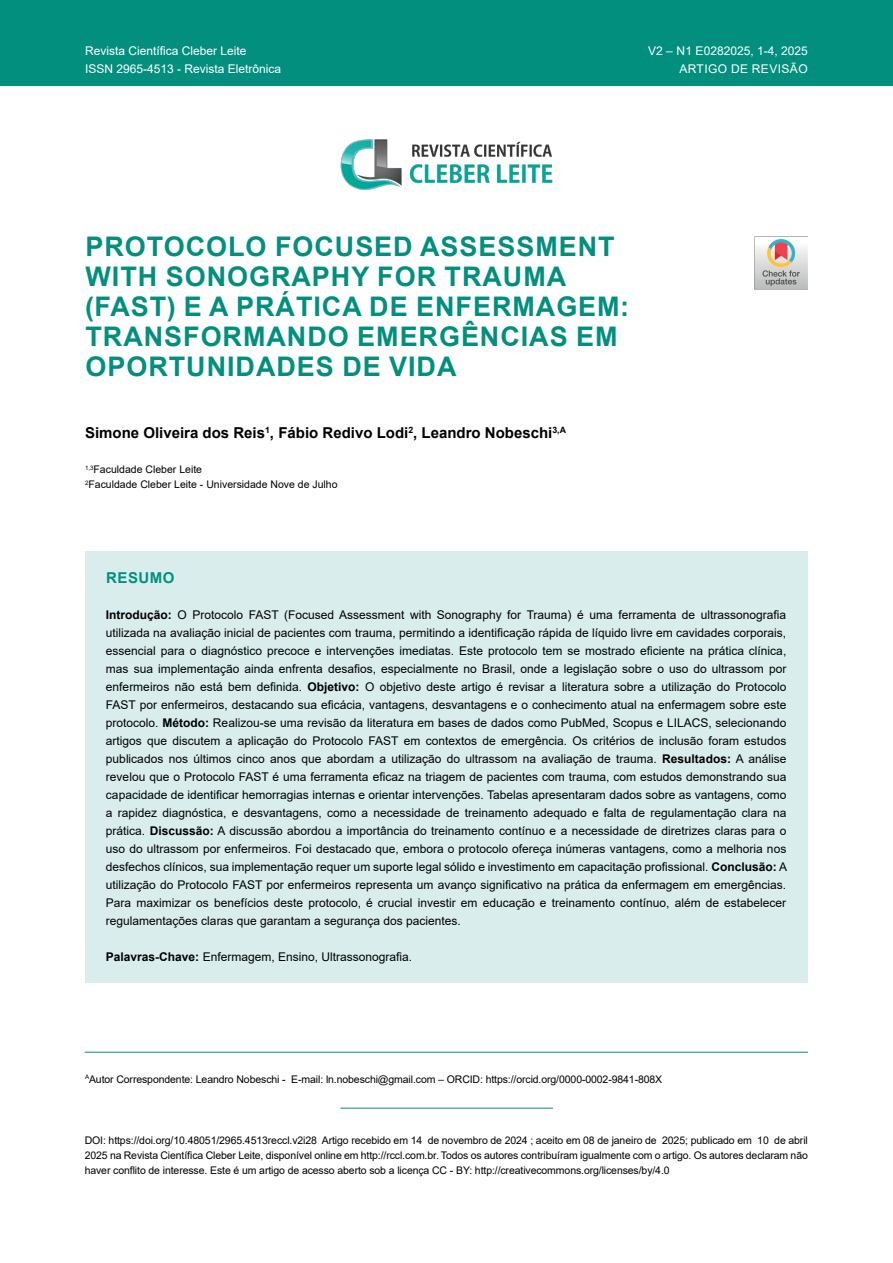
<style>
.page{position:relative;width:893px;height:1263px;background:#fff}
.page>*{position:absolute;margin:0;border:0;box-sizing:border-box;transform-origin:0 0}
.t1{font:700 27px/30px "Arial";letter-spacing:.035em;color:#038f7e}
.t2{font:700 15px "Arial";color:#000}
.t3{font:700 15px "Arial";letter-spacing:.035em;color:#038f7e}
.t4{font:12px/18px "Arial";color:#000;text-align:justify}
.t5{font:12px/18px "Arial";color:#fff}
.t6{font:12px/18px "Arial";letter-spacing:.02em;color:#fff;text-align:right}
.t7{font:10.5px/15px "Arial";letter-spacing:-.01em;color:#000}
.s1{font-weight:700}
</style>
<div class="page">
<div style="left:0;top:0;width:893px;height:85px;background:#038f7e"></div>
<img style="left:340px;top:139px;width:213px;height:51px">
<div style="left:85px;top:551px;width:722px;height:431px;background:#d9eeec"></div>
<hr style="left:85px;top:1052px;width:723px;height:1px;background:#038f7e">
<hr style="left:340px;top:1108px;width:213px;height:1px;background:#038f7e">
<img style="left:754px;top:236px;width:54px;height:54px">
<p class="t5" style="left:85px;top:42px;width:198px">Revista Científica Cleber Leite<br>ISSN 2965-4513 - Revista Eletrônica</p>
<p class="t6" style="left:648px;top:42px;width:161px">V2 – N1 E0282025, 1-4, 2025<br>ARTIGO DE REVISÃO</p>
<h1 class="t1" style="left:85px;top:232px;width:546px">PROTOCOLO FOCUSED ASSESSMENT<br>WITH SONOGRAPHY FOR TRAUMA (FAST) E A PRÁTICA DE ENFERMAGEM:<br>TRANSFORMANDO EMERGÊNCIAS EM<br>OPORTUNIDADES DE VIDA</h1>
<p class="t2" style="left:85px;top:422px;width:482px">Simone Oliveira dos Reis<sup>1</sup>, Fábio Redivo Lodi<sup>2</sup>, Leandro Nobeschi<sup>3,A</sup></p>
<p class="t7" style="left:85px;top:462px;width:254px"><sup>1,3</sup>Faculdade Cleber Leite<br><sup>2</sup>Faculdade Cleber Leite - Universidade Nove de Julho</p>
<p class="t3" style="left:106px;top:567px;width:70px">RESUMO</p>
<p class="t4" style="left:106px;top:606px;width:683px"><span class="s1">Introdução:</span> O Protocolo FAST (Focused Assessment with Sonography for Trauma) é uma ferramenta de ultrassonografia utilizada na avaliação inicial de pacientes com trauma, permitindo a identificação rápida de líquido livre em cavidades corporais, essencial para o diagnóstico precoce e intervenções imediatas. Este protocolo tem se mostrado eficiente na prática clínica, mas sua implementação ainda enfrenta desafios, especialmente no Brasil, onde a legislação sobre o uso do ultrassom por enfermeiros não está bem definida. <span class="s1">Objetivo:</span> O objetivo deste artigo é revisar a literatura sobre a utilização do Protocolo FAST por enfermeiros, destacando sua eficácia, vantagens, desvantagens e o conhecimento atual na enfermagem sobre este protocolo. <span class="s1">Método:</span> Realizou-se uma revisão da literatura em bases de dados como PubMed, Scopus e LILACS, selecionando artigos que discutem a aplicação do Protocolo FAST em contextos de emergência. Os critérios de inclusão foram estudos publicados nos últimos cinco anos que abordam a utilização do ultrassom na avaliação de trauma. <span class="s1">Resultados:</span> A análise revelou que o Protocolo FAST é uma ferramenta eficaz na triagem de pacientes com trauma, com estudos demonstrando sua capacidade de identificar hemorragias internas e orientar intervenções. Tabelas apresentaram dados sobre as vantagens, como a rapidez diagnóstica, e desvantagens, como a necessidade de treinamento adequado e falta de regulamentação clara na prática. <span class="s1">Discussão:</span> A discussão abordou a importância do treinamento contínuo e a necessidade de diretrizes claras para o uso do ultrassom por enfermeiros. Foi destacado que, embora o protocolo ofereça inúmeras vantagens, como a melhoria nos desfechos clínicos, sua implementação requer um suporte legal sólido e investimento em capacitação profissional. <span class="s1">Conclusão:</span> A utilização do Protocolo FAST por enfermeiros representa um avanço significativo na prática da enfermagem em emergências.<br>Para maximizar os benefícios deste protocolo, é crucial investir em educação e treinamento contínuo, além de estabelecer regulamentações claras que garantam a segurança dos pacientes.</p>
<p class="t4" style="left:106px;top:948px;width:308px"><span class="s1">Palavras-Chave:</span> Enfermagem, Ensino, Ultrassonografia.</p>
<p class="t7" style="left:85px;top:1072px;width:579px"><sup>A</sup>Autor Correspondente: Leandro Nobeschi - E-mail: ln.nobeschi@gmail.com – ORCID: https://orcid.org/0000-0002-9841-808X</p>
<p class="t7" style="left:85px;top:1133px;width:725px;text-align:justify">DOI: https://doi.org/10.48051/2965.4513reccl.v2i28 Artigo recebido em 14 de novembro de 2024 ; aceito em 08 de janeiro de 2025; publicado em 10 de abril 2025 na Revista Científica Cleber Leite, disponível online em http://rccl.com.br. Todos os autores contribuíram igualmente com o artigo. Os autores declaram não haver conflito de interesse. Este é um artigo de acesso aberto sob a licença CC - BY: http://creativecommons.org/licenses/by/4.0</p>
</div>
